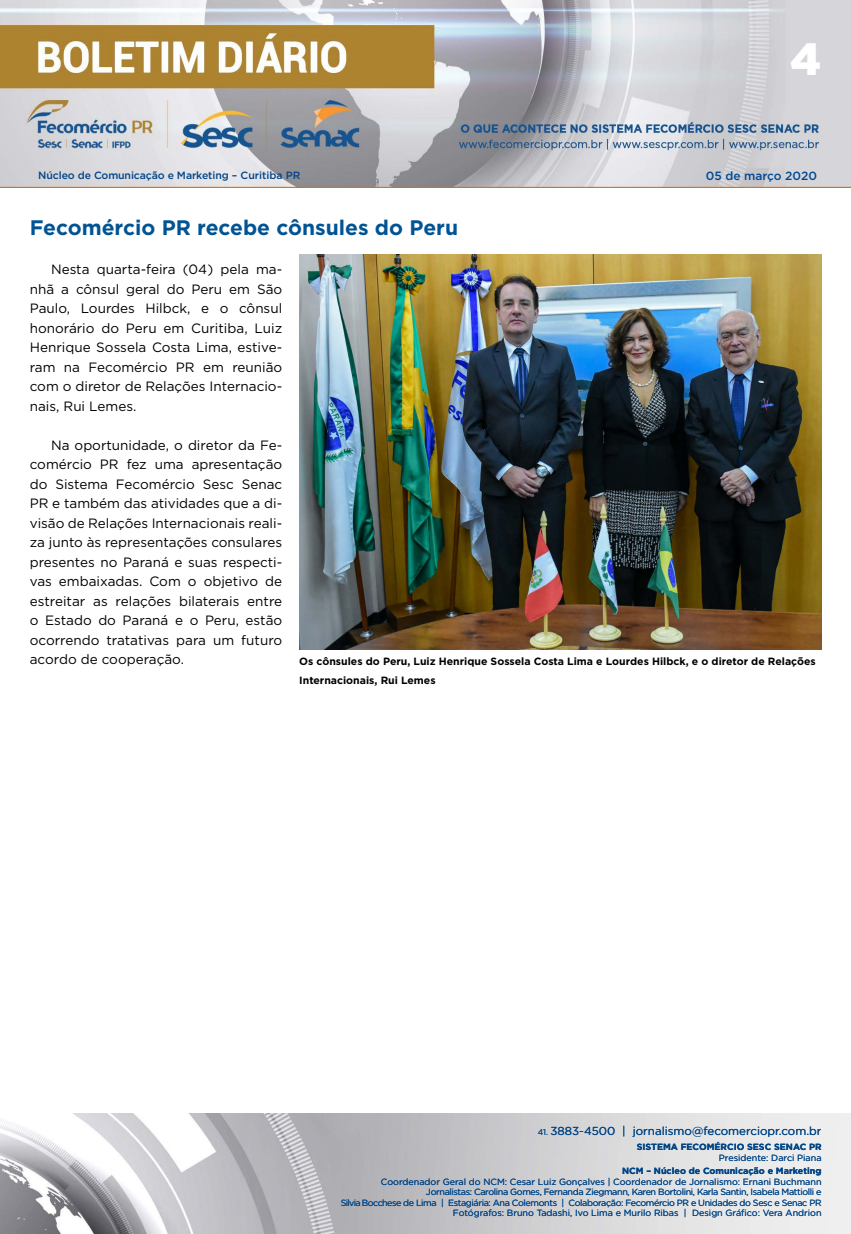
<style>
.page{position:relative;width:851px;height:1234px;background:#fff}
.page>*{position:absolute;margin:0;border:0;box-sizing:border-box;transform-origin:0 0}
.t1{font:900 45px "Gotham";color:#fff}
.t2{font:700 21px "Gotham";color:#005493}
.t3{font:13.5px/19.5px "Gotham";color:#000;text-align:justify}
.t4{font:500 11.85px "Gotham";color:#004a93}
.t5{font:11.55px "Gotham";color:#004587}
.t6{font:700 10.5px/19.5px "Gotham";color:#000}
.t7{font:500 10.5px "Gotham";letter-spacing:-.01em;color:#004587}
.t8{font:9px/10.5px "Gotham";letter-spacing:-.04em;color:#004587;text-align:right}
.t9{font:700 9px "Gotham";color:#004587}
.t10{font:9px "Gotham";color:#004587}
.s1{font-size:8.25px}
</style>
<div class="page">
<img style="left:0;top:0;width:850px;height:188px">
<img style="left:0;top:1113px;width:850px;height:120px">
<img style="left:299px;top:255px;width:522px;height:394px">
<p class="t7" style="left:38px;top:168px;width:264px">Núcleo de Comunicação e Marketing – Curitiba PR</p>
<h2 class="t2" style="left:30px;top:214px;width:430px">Fecomércio PR recebe cônsules do Peru</h2>
<h1 class="t1" style="left:790px;top:28px;width:33px">4</h1>
<p class="t4" style="left:705px;top:167px;width:113px">05 de março 2020</p>
<p class="t3" style="left:30px;top:259px;width:254px;text-indent:21px">Nesta quarta-feira (04) pela ma&shy;nhã a cônsul geral do Peru em São Paulo, Lourdes Hilbck, e o cônsul honorário do Peru em Curitiba, Luiz Henrique Sossela Costa Lima, estive&shy;ram na Fecomércio PR em reunião com o diretor de Relações Internacio&shy;nais, Rui Lemes.</p>
<p class="t3" style="left:30px;top:435px;width:254px;text-indent:21px">Na oportunidade, o diretor da Fe&shy;comércio PR fez uma apresentação do Sistema Fecomércio Sesc Senac PR e também das atividades que a di&shy;visão de Relações Internacionais reali&shy;za junto às representações consulares presentes no Paraná e suas respecti&shy;vas embaixadas. Com o objetivo de estreitar as relações bilaterais entre o Estado do Paraná e o Peru, estão ocorrendo tratativas para um futuro acordo de cooperação.</p>
<p class="t6" style="left:299px;top:650px;width:518px">Os cônsules do Peru, Luiz Henrique Sossela Costa Lima e Lourdes Hilbck, e o diretor de Relações<br>Internacionais, Rui Lemes</p>
<p class="t5" style="left:537px;top:1123px;width:285px"><span class="s1">41.</span> 3883-4500 | jornalismo@fecomerciopr.com.br</p>
<p class="t9" style="left:636px;top:1140px;width:186px">SISTEMA FECOMÉRCIO SESC SENAC PR</p>
<p class="t10" style="left:718px;top:1151px;width:104px">Presidente: Darci Piana</p>
<p class="t9" style="left:622px;top:1164px;width:201px">NCM – Núcleo de Comunicação e Marketing</p>
<p class="t8" style="left:341px;top:1175px;width:482px">Coordenador Geral do NCM: Cesar Luiz Gonçalves | Coordenador de Jornalismo: Ernani Buchmann Jornalistas: Carolina Gomes, Fernanda Ziegmann, Karen Bortolini, Karla Santin, Isabela Mattiolli e<br>Silvia Bocchese de Lima | Estagiária: Ana Colemonts | Colaboração: Fecomércio PR e Unidades do Sesc e Senac PR Fotógrafos: Bruno Tadashi, Ivo Lima e Murilo Ribas | Design Gráfico: Vera Andrion</p>
</div>
